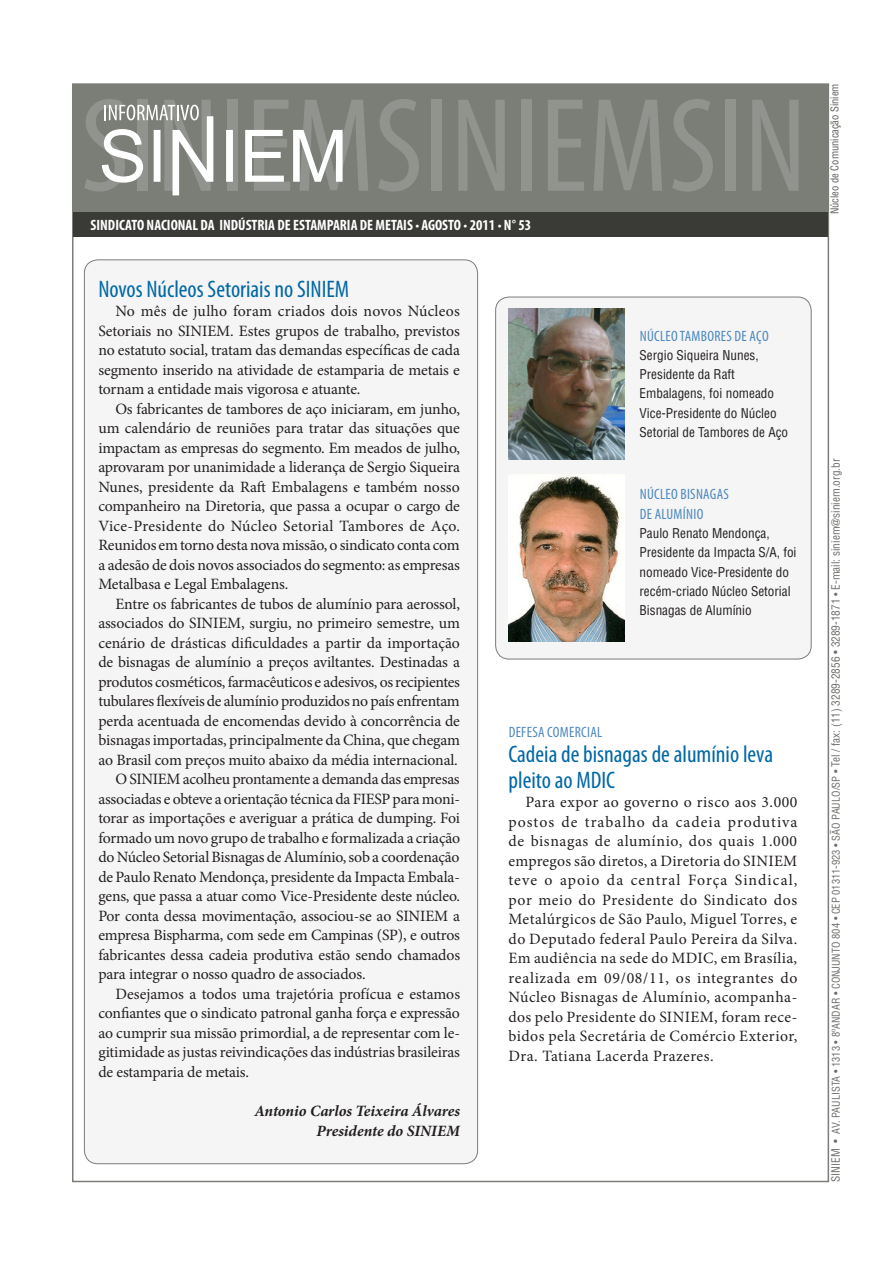
<style>
.page{position:relative;width:893px;height:1263px;background:#fff}
.page>*{position:absolute;margin:0;border:0;box-sizing:border-box;transform-origin:0 0}
.Título_1{font:condensed 135px "Myriad Pro";color:#91938f}
.Título_1-2{font:condensed 24px/25.5px "Myriad Pro";color:#0067a5}
.Texto{font:15.75px/19.5px "Minion Pro";letter-spacing:-.01em;color:#231f20;text-align:justify}
.Texto-2{font:italic 700 15.75px/19.8px "Minion Pro";color:#231f20;text-align:right}
.Título_1-3{font:700 condensed 15px "Myriad Pro";color:#fff}
.chapéu{font:condensed 15px "Myriad Pro";letter-spacing:.02em;color:#4d88bf}
.box{font:condensed 13.2px/19.2px "Helvetica";color:#231f20}
.Legenda{font:condensed 11.25px "Helvetica";color:#6d6e69}
.Legenda-2{font:condensed 10.5px "Helvetica";color:#5e605b}
.s1{font-weight:400}
.s2{font-size:10.5px}
</style>
<div class="page">
<div style="left:73px;top:85px;width:755px;height:136px;background:#7b7d77"></div>
<div style="left:74px;top:212px;width:754px;height:24px;background:#3a3a37"></div>
<svg style="left:102px;top:105px;width:241px;height:90px"></svg>
<div style="left:84px;top:260px;width:394px;height:904px;background:#f5f5f5;border-radius:14px"></div>
<div style="left:496px;top:297px;width:315px;height:362px;background:#f5f5f5;border-radius:14px"></div>
<div style="left:495px;top:297px;width:316px;height:362px;border:1px solid #7b7d77;border-radius:14px"></div>
<img style="left:508px;top:309px;width:116px;height:151px">
<img style="left:508px;top:476px;width:116px;height:165px">
<p class="Título_1" style="left:81px;top:65px;width:728px">SINIEMSINIEMSIN</p>
<p class="Título_1-3" style="left:91px;top:216px;width:442px">SINDICATO NACIONAL DA INDÚSTRIA DE ESTAMPARIA DE METAIS <span class="s1">•</span> AGOSTO <span class="s1">•</span> 2011 <span class="s1">•</span> N° 53</p>
<p class="Título_1-2" style="left:98px;top:276px;width:252px">Novos Núcleos Setoriais no SINIEM</p>
<p class="Texto" style="left:98px;top:301px;width:363px;text-indent:17px">No mês de julho foram criados dois novos Núcleos Setoriais no SINIEM. Estes grupos de trabalho, previstos no estatuto social, tratam das demandas específicas de cada segmento inserido na atividade de estamparia de metais e tornam a entidade mais vigorosa e atuante.</p>
<p class="Texto" style="left:98px;top:399px;width:363px;text-indent:17px">Os fabricantes de tambores de aço iniciaram, em junho, um calendário de reuniões para tratar das situações que impactam as empresas do segmento. Em meados de julho, aprovaram por unanimidade a liderança de Sergio Siqueira Nunes, presidente da Raft Embalagens e também nosso companheiro na Diretoria, que passa a ocupar o cargo de Vice-Presidente do Núcleo Setorial Tambores de Aço.<br>Reunidos em torno desta nova missão, o sindicato conta com a adesão de dois novos associados do segmento: as empresas Metalbasa e Legal Embalagens.</p>
<p class="Texto" style="left:98px;top:594px;width:363px;text-indent:17px">Entre os fabricantes de tubos de alumínio para aerossol, associados do SINIEM, surgiu, no primeiro semestre, um cenário de drásticas dificuldades a partir da importação de bisnagas de alumínio a preços aviltantes. Destinadas a produtos cosméticos, farmacêuticos e adesivos, os recipientes tubulares flexíveis de alumínio produzidos no país enfrentam perda acentuada de encomendas devido à concorrência de bisnagas importadas, principalmente da China, que chegam ao Brasil com preços muito abaixo da média internacional.</p>
<p class="Texto" style="left:98px;top:769px;width:363px;text-indent:17px">O SINIEM acolheu prontamente a demanda das empresas associadas e obteve a orientação técnica da FIESP para moni&shy;torar as importações e averiguar a prática de dumping. Foi formado um novo grupo de trabalho e formalizada a criação do Núcleo Setorial Bisnagas de Alumínio, sob a coordenação de Paulo Renato Mendonça, presidente da Impacta Embala&shy;gens, que passa a atuar como Vice-Presidente deste núcleo.<br>Por conta dessa movimentação, associou-se ao SINIEM a empresa Bispharma, com sede em Campinas (SP), e outros fabricantes dessa cadeia produtiva estão sendo chamados para integrar o nosso quadro de associados.</p>
<p class="Texto" style="left:98px;top:984px;width:363px;text-indent:17px">Desejamos a todos uma trajetória profícua e estamos confiantes que o sindicato patronal ganha força e expressão ao cumprir sua missão primordial, a de representar com le&shy;gitimidade as justas reivindicações das indústrias brasileiras de estamparia de metais.</p>
<p class="Texto-2" style="left:255px;top:1101px;width:207px">Antonio Carlos Teixeira Álvares<br>Presidente do SINIEM</p>
<p class="chapéu" style="left:640px;top:327px;width:130px">NÚCLEO TAMBORES DE AÇO</p>
<p class="box" style="left:640px;top:345px;width:150px">Sergio Siqueira Nunes,<br>Presidente da Raft<br>Embalagens, foi nomeado<br>Vice-Presidente do Núcleo<br>Setorial de Tambores de Aço</p>
<p class="chapéu" style="left:640px;top:485px;width:91px">NÚCLEO BISNAGAS</p>
<p class="chapéu" style="left:640px;top:505px;width:65px">DE ALUMÍNIO</p>
<p class="box" style="left:640px;top:524px;width:158px">Paulo Renato Mendonça,<br>Presidente da Impacta S/A, foi nomeado Vice-Presidente do recém-criado Núcleo Setorial<br>Bisnagas de Alumínio</p>
<p class="chapéu" style="left:509px;top:723px;width:95px">DEFESA COMERCIAL</p>
<p class="Título_1-2" style="left:508px;top:741px;width:266px">Cadeia de bisnagas de alumínio leva pleito ao MDIC</p>
<p class="Texto" style="left:508px;top:793px;width:290px;text-indent:17px">Para expor ao governo o risco aos 3.000 postos de trabalho da cadeia produtiva de bisnagas de alumínio, dos quais 1.000 empregos são diretos, a Diretoria do SINIEM teve o apoio da central Força Sindical, por meio do Presidente do Sindicato dos Metalúrgicos de São Paulo, Miguel Torres, e do Deputado federal Paulo Pereira da Silva.<br>Em audiência na sede do MDIC, em Brasília, realizada em 09/08/11, os integrantes do Núcleo Bisnagas de Alumínio, acompanha&shy;dos pelo Presidente do SINIEM, foram rece&shy;bidos pela Secretária de Comércio Exterior, Dra. Tatiana Lacerda Prazeres.</p>
<p class="Legenda-2" style="left:828px;top:214px;width:132px;rotate:-90deg">Núcleo de Comunicação Siniem</p>
<p class="Legenda" style="left:829px;top:1182px;width:725px;rotate:-90deg">SINIEM • <span class="s2">AV. PAULISTA • 1313 • 8ºANDAR • CONJUNTO 804 • CEP 01311-923 • SÃO PAULO/SP •</span> Tel / fax: (11) 3289-2856 • 3289-1871 <span class="s2">•</span> E-mail: siniem@siniem.org.br</p>
</div>
